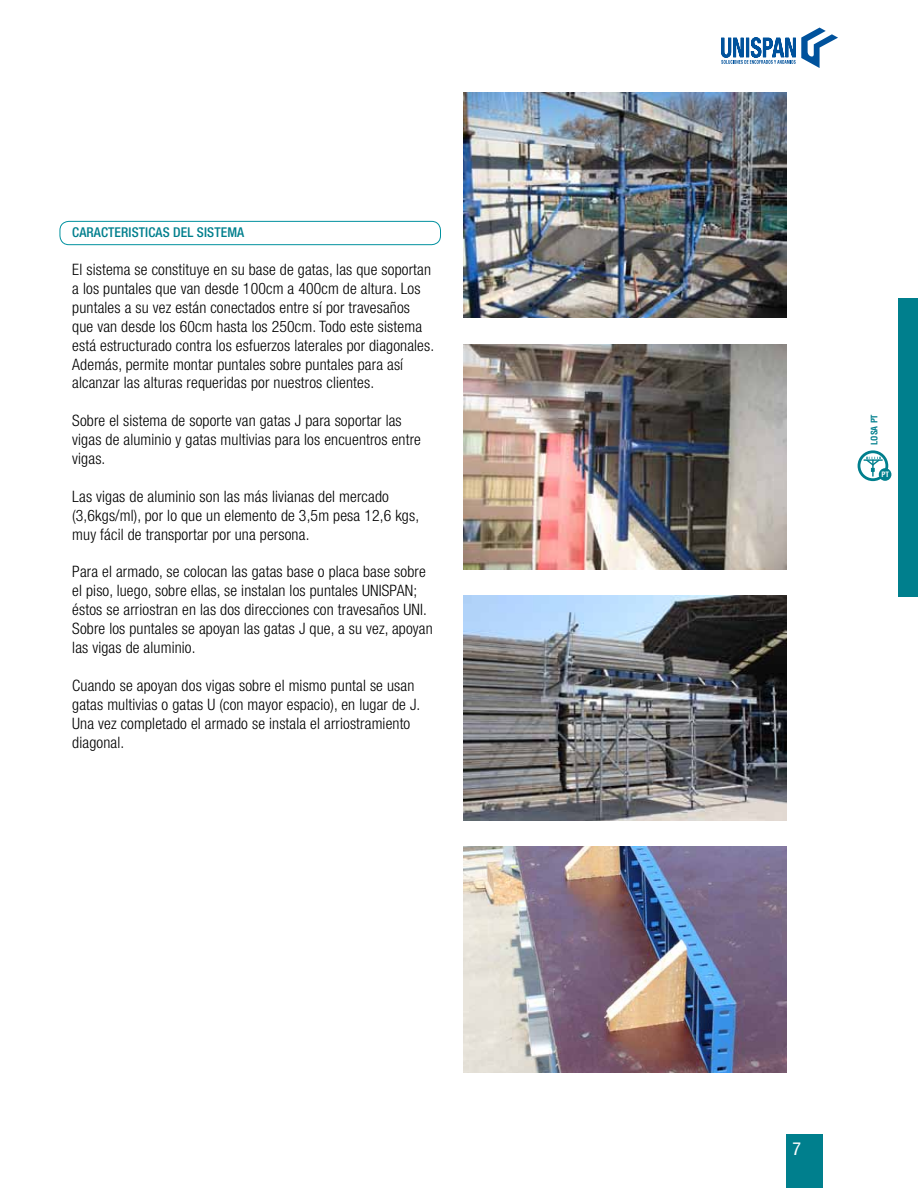
<style>
.page{position:relative;width:918px;height:1188px;background:#fff}
.page>*{position:absolute;margin:0;border:0;box-sizing:border-box;transform-origin:0 0}
.t1{font:condensed 18px "Helvetica Neue LT Std";color:#fff}
.t2{font:300 condensed 15.75px/18.9px "Helvetica Neue LT Std";letter-spacing:.01em;color:#000}
.t3{font:500 condensed 13.5px "Helvetica Neue LT Std";letter-spacing:.01em;color:#007f8d}
.t4{font:700 condensed 8.7px "Helvetica LT Std";color:#007f8d}
.t5{font:700 condensed 7.2px "Helvetica LT Std";color:#fff}
</style>
<div class="page">
<div style="left:786px;top:1134px;width:36px;height:54px;background:#007f8d"></div>
<svg style="left:721px;top:28px;width:117px;height:40px"></svg>
<div style="left:858px;top:450px;width:30px;height:31px;border:3px solid #007f8d;border-radius:50%"></div>
<svg style="left:864px;top:457px;width:18px;height:19px"></svg>
<div style="left:879px;top:468px;width:12px;height:13px;background:#007f8d;border-radius:50%"></div>
<div style="left:898px;top:298px;width:20px;height:298px;background:#007f8d"></div>
<div style="left:60px;top:221px;width:381px;height:24px;border:1px solid #00919f;border-radius:9px"></div>
<img style="left:463px;top:92px;width:323px;height:225px">
<img style="left:463px;top:344px;width:323px;height:226px">
<img style="left:463px;top:595px;width:323px;height:226px">
<img style="left:463px;top:847px;width:323px;height:225px">
<p class="t3" style="left:72px;top:224px;width:174px">CARACTERISTICAS DEL SISTEMA</p>
<p class="t2" style="left:72px;top:260px;width:363px">El sistema se constituye en su base de gatas, las que soportan a los puntales que van desde 100cm a 400cm de altura. Los puntales a su vez están conectados entre sí por travesaños que van desde los 60cm hasta los 250cm. Todo este sistema está estructurado contra los esfuerzos laterales por diagonales.<br>Además, permite montar puntales sobre puntales para así alcanzar las alturas requeridas por nuestros clientes.</p>
<p class="t2" style="left:72px;top:411px;width:350px">Sobre el sistema de soporte van gatas J para soportar las vigas de aluminio y gatas multivias para los encuentros entre vigas.</p>
<p class="t2" style="left:72px;top:487px;width:348px">Las vigas de aluminio son las más livianas del mercado (3,6kgs/ml), por lo que un elemento de 3,5m pesa 12,6 kgs, muy fácil de transportar por una persona.</p>
<p class="t2" style="left:72px;top:562px;width:362px">Para el armado, se colocan las gatas base o placa base sobre el piso, luego, sobre ellas, se instalan los puntales UNISPAN; éstos se arriostran en las dos direcciones con travesaños UNI.<br>Sobre los puntales se apoyan las gatas J que, a su vez, apoyan las vigas de aluminio.</p>
<p class="t2" style="left:72px;top:676px;width:350px">Cuando se apoyan dos vigas sobre el mismo puntal se usan gatas multivias o gatas U (con mayor espacio), en lugar de J.<br>Una vez completado el armado se instala el arriostramiento diagonal.</p>
<p class="t4" style="left:869px;top:445px;width:32px;rotate:-90deg">LOSA PT</p>
<p class="t5" style="left:882px;top:470px;width:9px">PT</p>
<p class="t1" style="left:792px;top:1139px;width:10px">7</p>
</div>
